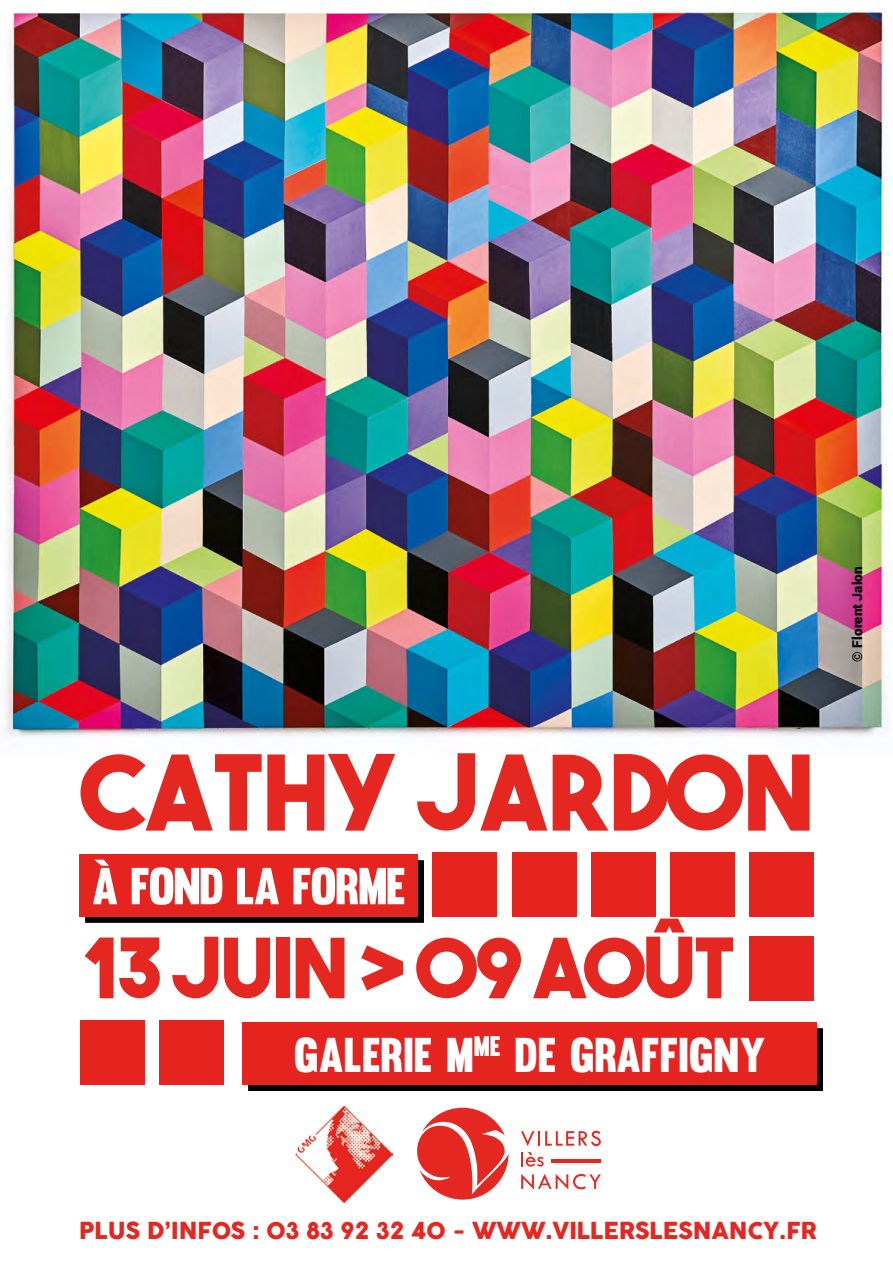
<style>
.page{position:relative;width:893px;height:1263px;background:#fff}
.page>*{position:absolute;margin:0;border:0;box-sizing:border-box;transform-origin:0 0}
.t1{font:103.8px "The Bold Font";color:#e52721}
.t2{font:82.5px "The Bold Font";letter-spacing:-.03em;color:#e52721}
.t3{font:51px "Muro";letter-spacing:-.03em;color:#fff}
.t4{font:47.85px "Muro";color:#fff}
.t5{font:22.95px "COCOGOOSE";letter-spacing:-.01em;color:#e52721}
.t6{font:900 13.5px "Roboto";color:#000}
</style>
<div class="page">
<img style="left:3px;top:10px;width:885px;height:729px">
<div style="left:750px;top:936px;width:64px;height:65px;background:#e5231f"></div>
<div style="left:249px;top:1028px;width:574px;height:63px;background:#000"></div>
<div style="left:243px;top:1022px;width:574px;height:63px;background:#e5231f"></div>
<div style="left:160px;top:1021px;width:64px;height:64px;background:#e5231f"></div>
<div style="left:81px;top:1021px;width:64px;height:64px;background:#e5231f"></div>
<svg style="left:85px;top:860px;width:339px;height:62px;background:#200504"></svg>
<div style="left:79px;top:854px;width:339px;height:62px;background:#e5231f"></div>
<div style="left:433px;top:852px;width:64px;height:64px;background:#e5231f"></div>
<div style="left:512px;top:852px;width:64px;height:64px;background:#e5231f"></div>
<div style="left:750px;top:852px;width:64px;height:64px;background:#e5231f"></div>
<div style="left:670px;top:852px;width:65px;height:64px;background:#e5231f"></div>
<div style="left:591px;top:852px;width:65px;height:64px;background:#e5231f"></div>
<svg style="left:521px;top:1131px;width:80px;height:35px"></svg>
<svg style="left:521px;top:1174px;width:80px;height:15px"></svg>
<hr style="left:551px;top:1159px;width:50px;height:4px;background:#e52721">
<svg style="left:417px;top:1108px;width:91px;height:91px"></svg>
<img style="left:296px;top:1105px;width:97px;height:97px">
<h1 class="t1" style="left:81px;top:727px;width:735px">CATHY JARDON</h1>
<h3 class="t3" style="left:91px;top:855px;width:316px">À FOND LA FORME</h3>
<h2 class="t2" style="left:81px;top:916px;width:656px">13 JUIN &gt; 09 AOÛT</h2>
<h3 class="t4" style="left:294px;top:1026px;width:474px">GALERIE M<sup>ME</sup> DE GRAFFIGNY</h3>
<p class="t6" style="left:848px;top:661px;width:96px;rotate:-90deg">© Florent Jalon</p>
<p class="t5" style="left:79px;top:1213px;width:739px">PLUS D’INFOS : 03 83 92 32 40 - WWW.VILLERSLESNANCY.FR</p>
</div>
